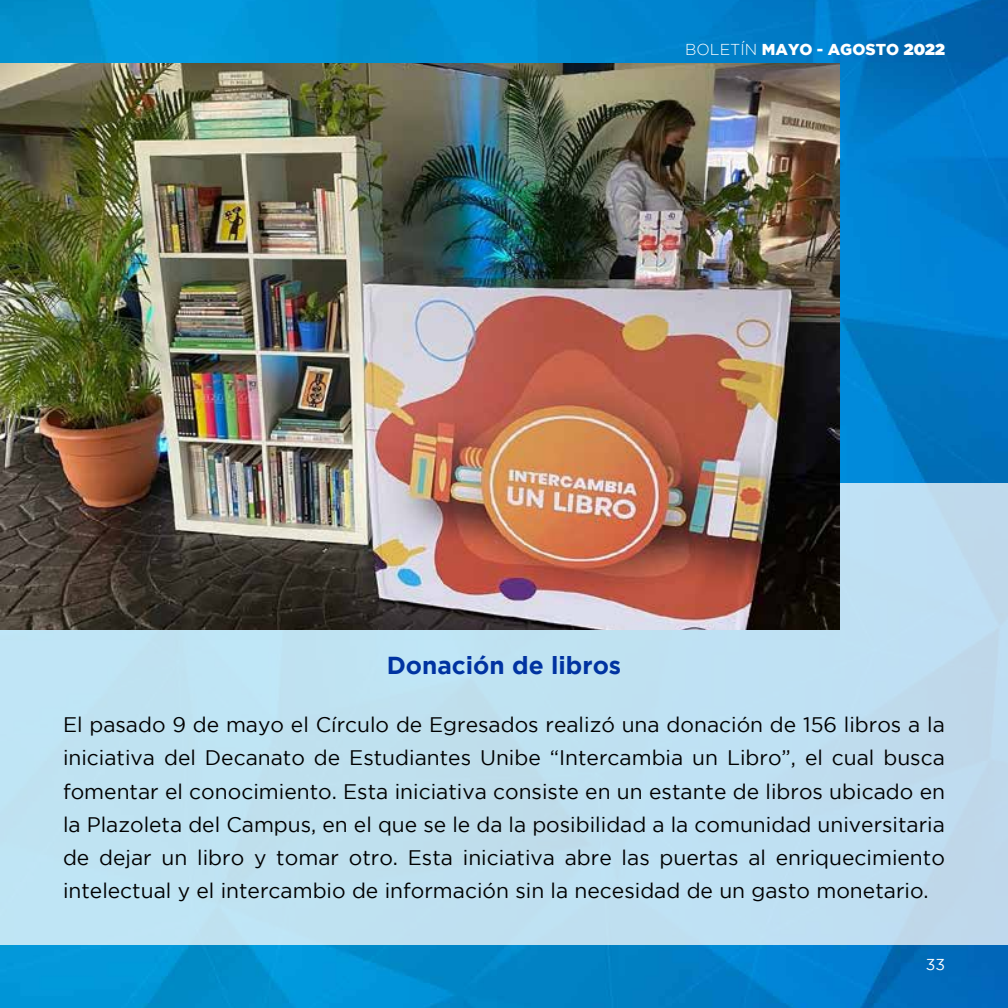
<style>
.page{position:relative;width:1008px;height:1008px;background:#fff}
.page>*{position:absolute;margin:0;border:0;box-sizing:border-box;transform-origin:0 0}
.t1{font:700 24.5px "Gotham HTF";color:#0033a1}
.t2{font:21px/33.2px "Gotham HTF";color:#000;text-align:justify}
.t3{font:900 15.75px "Gotham HTF";color:#fff}
.t4{font:15.75px "Gotham HTF";color:#fff}
.s1{font-weight:300}
.s2{font-style:inherit}
</style>
<div class="page">
<img style="left:0;top:0;width:1008px;height:1008px">
<div style="left:0;top:484px;width:1008px;height:461px;background:#bfe1f1"></div>
<img style="left:0;top:63px;width:839px;height:567px">
<p class="t3" style="left:685px;top:40px;width:261px"><span class="s1">BOLETÍN</span> MAYO - AGOSTO <span class="s2">2022</span></p>
<p class="t1" style="left:387px;top:651px;width:236px">Donación de libros</p>
<p class="t2" style="left:63px;top:708px;width:884px">El pasado 9 de mayo el Círculo de Egresados realizó una donación de 156 libros a la iniciativa del Decanato de Estudiantes Unibe “Intercambia un Libro”, el cual busca fomentar el conocimiento. Esta iniciativa consiste en un estante de libros ubicado en la Plazoleta del Campus, en el que se le da la posibilidad a la comunidad universitaria de dejar un libro y tomar otro. Esta iniciativa abre las puertas al enriquecimiento intelectual y el intercambio de información sin la necesidad de un gasto monetario.</p>
<p class="t4" style="left:926px;top:956px;width:21px">33</p>
</div>
